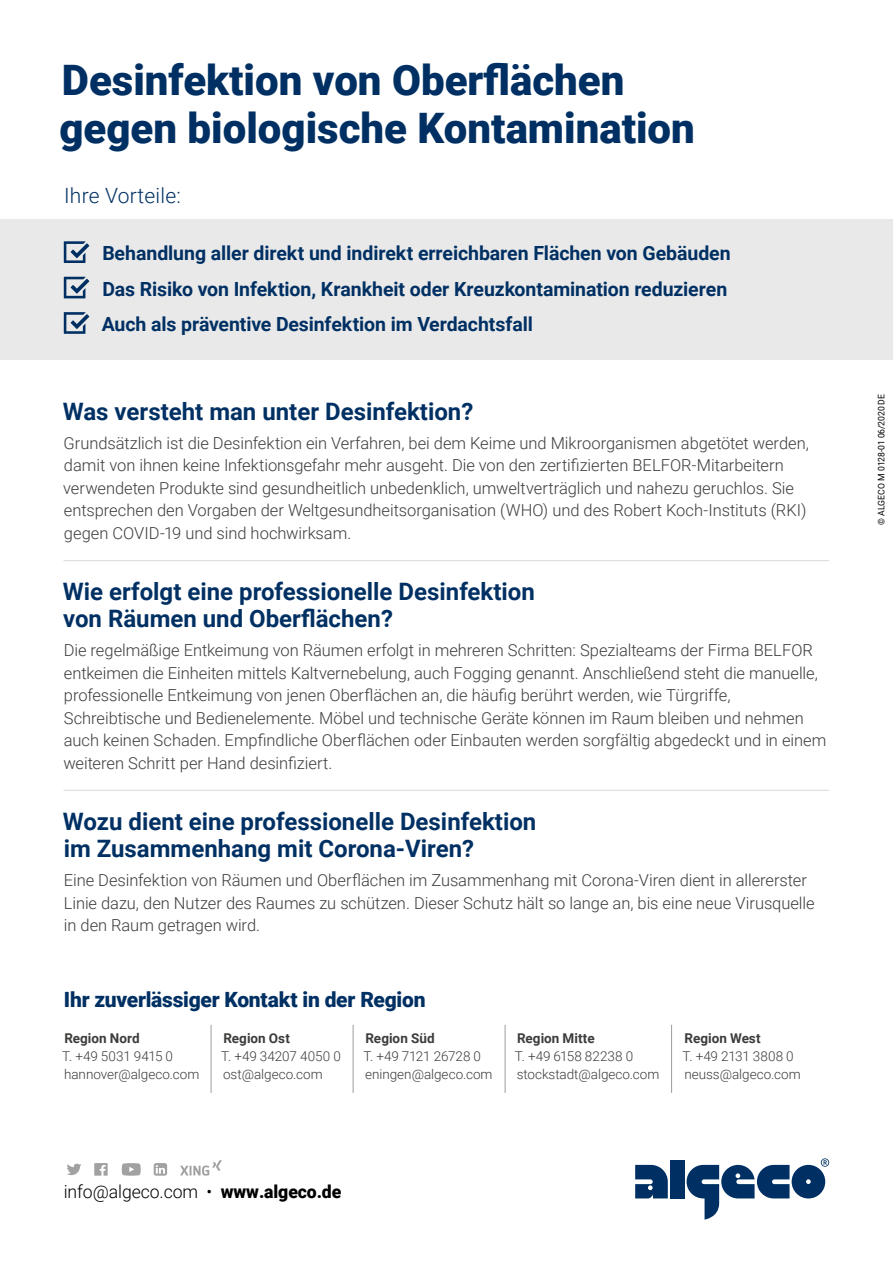
<style>
.page{position:relative;width:893px;height:1263px;background:#fff}
.page>*{position:absolute;margin:0;border:0;box-sizing:border-box;transform-origin:0 0}
.t1{font:900 42px/48px "Roboto";color:#003063}
.t2{font:700 24px/27px "Roboto";color:#003063}
.t3{font:900 21px "Roboto";letter-spacing:-.01em;color:#003063}
.t4{font:300 21px "Roboto";letter-spacing:.01em;color:#003063}
.t5{font:700 19.5px/35.5px "Roboto";letter-spacing:-.005em;color:#003063}
.t6{font:300 18px "Roboto";letter-spacing:-.005em;color:#000}
.t7{font:300 16.5px/22.5px "Roboto";letter-spacing:-.005em;color:#3c3c3b}
.t8{font:300 13.5px/18px "Roboto";color:#3c3c3b}
.t9{font:700 13.5px "Roboto";color:#3c3c3b}
.t10{font:9px "Roboto";letter-spacing:-.015em;color:#000;scale:.96 1}
.s1{font-weight:900}
</style>
<div class="page">
<div style="left:0;top:219px;width:893px;height:140px;background:#e9e9e9"></div>
<hr style="left:64px;top:560px;width:765px;height:1px;background:#dadada">
<hr style="left:64px;top:790px;width:765px;height:1px;background:#dadada">
<hr style="left:211px;top:1025px;width:1px;height:68px;background:#9d9d9c">
<hr style="left:353px;top:1025px;width:1px;height:68px;background:#9d9d9c">
<hr style="left:505px;top:1025px;width:1px;height:68px;background:#9d9d9c">
<hr style="left:671px;top:1025px;width:1px;height:68px;background:#9d9d9c">
<svg style="left:64px;top:241px;width:25px;height:22px"></svg>
<svg style="left:64px;top:277px;width:25px;height:21px"></svg>
<svg style="left:64px;top:312px;width:25px;height:22px"></svg>
<svg style="left:67px;top:1164px;width:14px;height:11px"></svg>
<svg style="left:122px;top:1163px;width:19px;height:13px"></svg>
<svg style="left:180px;top:1160px;width:42px;height:16px"></svg>
<svg style="left:94px;top:1163px;width:14px;height:13px"></svg>
<svg style="left:154px;top:1163px;width:13px;height:13px"></svg>
<svg style="left:635px;top:1165px;width:33px;height:33px"></svg>
<div style="left:670px;top:1160px;width:14px;height:38px;background:#003063"></div>
<svg style="left:686px;top:1158px;width:143px;height:61px"></svg>
<h1 class="t1" style="left:59px;top:55px;width:637px">Desinfektion von Oberflächen gegen biologische Kontamination</h1>
<p class="t4" style="left:64px;top:181px;width:118px">Ihre Vorteile:</p>
<p class="t5" style="left:102px;top:235px;width:631px">Behandlung aller direkt und indirekt erreichbaren Flächen von Gebäuden<br>Das Risiko von Infektion, Krankheit oder Kreuzkontamination reduzieren<br>Auch als präventive Desinfektion im Verdachtsfall</p>
<h2 class="t2" style="left:63px;top:397px;width:412px">Was versteht man unter Desinfektion?</h2>
<p class="t7" style="left:63px;top:431px;width:747px">Grundsätzlich ist die Desinfektion ein Verfahren, bei dem Keime und Mikroorganismen abgetötet werden, damit von ihnen keine Infektionsgefahr mehr ausgeht. Die von den zertifizierten BELFOR-Mitarbeitern verwendeten Produkte sind gesundheitlich unbedenklich, umweltverträglich und nahezu geruchlos. Sie entsprechen den Vorgaben der Weltgesundheitsorganisation (WHO) und des Robert Koch-Instituts (RKI) gegen COVID-19 und sind hochwirksam.</p>
<h2 class="t2" style="left:63px;top:577px;width:474px">Wie erfolgt eine professionelle Desinfektion von Räumen und Oberflächen?</h2>
<p class="t7" style="left:63px;top:638px;width:764px">Die regelmäßige Entkeimung von Räumen erfolgt in mehreren Schritten: Spezialteams der Firma BELFOR entkeimen die Einheiten mittels Kaltvernebelung, auch Fogging genannt. Anschließend steht die manuelle, professionelle Entkeimung von jenen Oberflächen an, die häufig berührt werden, wie Türgriffe, Schreibtische und Bedienelemente. Möbel und technische Geräte können im Raum bleiben und nehmen auch keinen Schaden. Empfindliche Oberflächen oder Einbauten werden sorgfältig abgedeckt und in einem weiteren Schritt per Hand desinfiziert.</p>
<h2 class="t2" style="left:63px;top:807px;width:475px">Wozu dient eine professionelle Desinfektion im Zusammenhang mit Corona-Viren?</h2>
<p class="t7" style="left:64px;top:869px;width:752px">Eine Desinfektion von Räumen und Oberflächen im Zusammenhang mit Corona-Viren dient in allererster<br>Linie dazu, den Nutzer des Raumes zu schützen. Dieser Schutz hält so lange an, bis eine neue Virusquelle in den Raum getragen wird.</p>
<p class="t3" style="left:64px;top:984px;width:363px">Ihr zuverlässiger Kontakt in der Region</p>
<p class="t9" style="left:64px;top:1029px;width:77px">Region Nord</p>
<p class="t8" style="left:62px;top:1047px;width:139px">T. +49 5031 9415 0 hannover@algeco.com</p>
<p class="t9" style="left:365px;top:1029px;width:71px">Region Süd</p>
<p class="t8" style="left:363px;top:1047px;width:131px">T. +49 7121 26728 0 eningen@algeco.com</p>
<p class="t9" style="left:223px;top:1029px;width:68px">Region Ost</p>
<p class="t8" style="left:221px;top:1047px;width:121px">T. +49 34207 4050 0 ost@algeco.com</p>
<p class="t9" style="left:517px;top:1029px;width:79px">Region Mitte</p>
<p class="t8" style="left:515px;top:1047px;width:146px">T. +49 6158 82238 0 stockstadt@algeco.com</p>
<p class="t9" style="left:685px;top:1029px;width:78px">Region West</p>
<p class="t8" style="left:682px;top:1047px;width:120px">T. +49 2131 3808 0 neuss@algeco.com</p>
<p class="t6" style="left:64px;top:1179px;width:279px">info@algeco.com • <span class="s1">www.algeco.de</span></p>
<p class="t10" style="left:875px;top:525px;width:138px;rotate:-90deg">© ALGECO M 0128-01 06/2020 DE</p>
</div>
